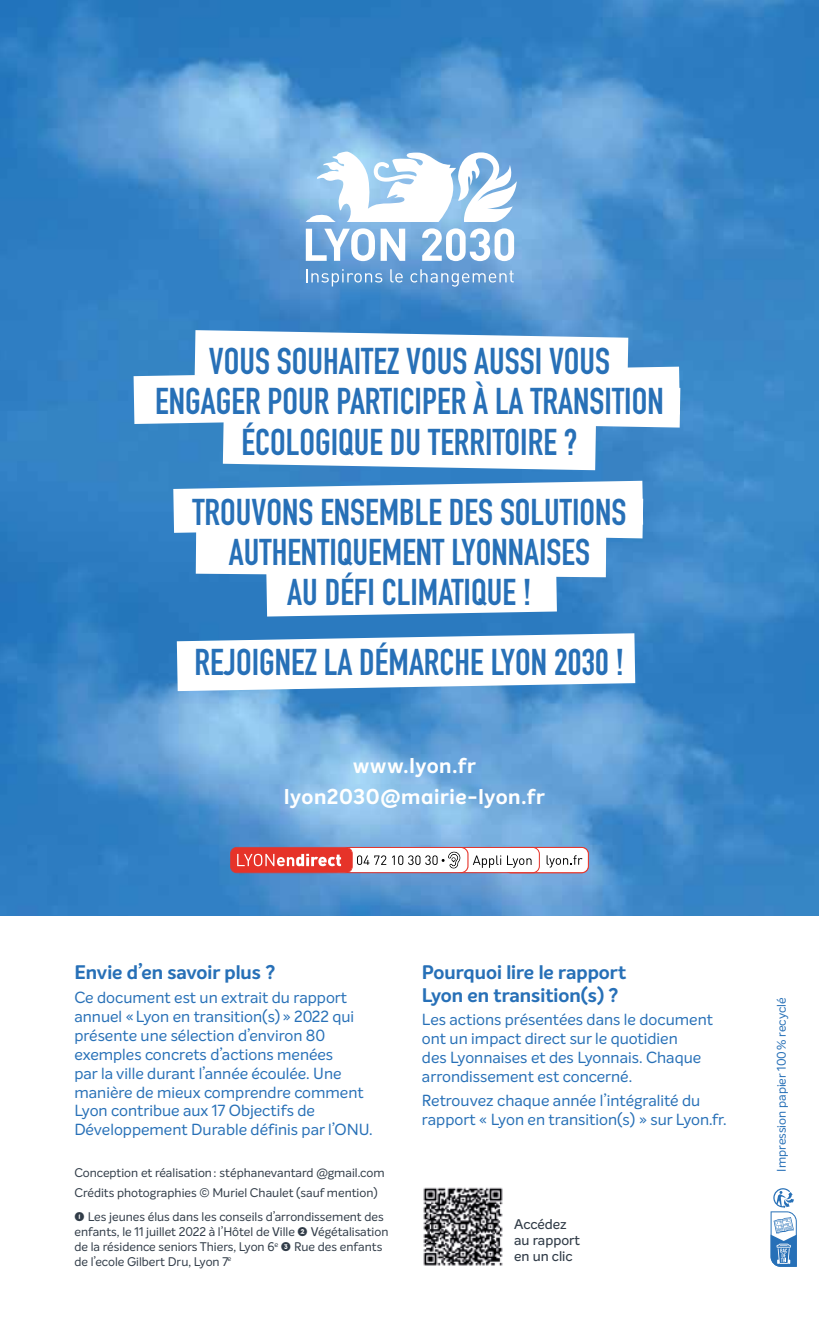
<style>
.page{position:relative;width:819px;height:1340px;background:#fff}
.page>*{position:absolute;margin:0;border:0;box-sizing:border-box;transform-origin:0 0}
.t1{font:700 36.75px/40.2px "DIN Condensed";color:#2770b7;text-align:center}
.t2{font:700 21px/32px "Intelo";letter-spacing:.03em;color:#fff;text-align:center}
.t3{font:700 19.25px/22.4px "Intelo";color:#2770b7}
.t4{font:15.75px/18.9px "Intelo";color:#2770b7}
.t5{font:500 13.83px/15.8px "Intelo";color:#313c48}
.t6{font:12.25px/14.7px "Intelo";color:#313c48}
.t7{font:12.25px "Intelo";color:#2770b7}
.s1{font-family:"Tomica";font-weight:700}
</style>
<div class="page">
<img style="left:0;top:0;width:819px;height:915px">
<svg style="left:177px;top:633px;width:458px;height:58px"></svg>
<svg style="left:173px;top:481px;width:470px;height:135px"></svg>
<svg style="left:133px;top:330px;width:547px;height:140px"></svg>
<svg style="left:770px;top:1188px;width:26px;height:78px"></svg>
<img style="left:423px;top:1187px;width:80px;height:79px">
<svg style="left:306px;top:269px;width:76px;height:17px"></svg>
<svg style="left:390px;top:269px;width:12px;height:13px"></svg>
<svg style="left:410px;top:269px;width:103px;height:17px;background:#7baad8"></svg>
<svg style="left:306px;top:228px;width:99px;height:33px"></svg>
<svg style="left:422px;top:228px;width:92px;height:33px"></svg>
<svg style="left:303px;top:152px;width:214px;height:70px"></svg>
<svg style="left:230px;top:847px;width:359px;height:26px"></svg>
<h1 class="t1" style="left:155px;top:341px;width:510px">VOUS SOUHAITEZ VOUS AUSSI VOUS<br>ENGAGER POUR PARTICIPER À LA TRANSITION<br>ÉCOLOGIQUE DU TERRITOIRE ?</h1>
<h1 class="t1" style="left:192px;top:491px;width:435px">TROUVONS ENSEMBLE DES SOLUTIONS<br>AUTHENTIQUEMENT LYONNAISES<br>AU DÉFI CLIMATIQUE !</h1>
<h1 class="t1" style="left:194px;top:642px;width:431px">REJOIGNEZ LA DÉMARCHE LYON 2030 !</h1>
<h2 class="t2" style="left:284px;top:749px;width:262px">www.lyon.fr lyon2030@mairie-lyon.fr</h2>
<p class="t3" style="left:74px;top:961px;width:202px">Envie d’en savoir plus ?</p>
<p class="t4" style="left:74px;top:988px;width:300px">Ce document est un extrait du rapport annuel «Lyon en transition(s)» 2022 qui présente une sélection d’environ 80 exemples concrets d’actions menées<br>par la ville durant l’année écoulée. Une manière de mieux comprendre comment Lyon contribue aux 17 Objectifs de Développement Durable définis par l’ONU.</p>
<p class="t6" style="left:74px;top:1162px;width:311px;line-height:19.6px">Conception et réalisation: stéphanevantard @gmail.com<br>Crédits photographies © Muriel Chaulet (sauf mention)</p>
<p class="t6" style="left:74px;top:1209px;width:315px"><span class="s1">➊</span> Les jeunes élus dans les conseils d’arrondissement des enfants, le 11 juillet 2022 à l’Hôtel de Ville <span class="s1">➋</span> Végétalisation de la résidence seniors Thiers, Lyon 6<sup>e</sup> <span class="s1">➌</span> Rue des enfants de l’ecole Gilbert Dru, Lyon 7<sup>e</sup></p>
<p class="t3" style="left:422px;top:961px;width:206px">Pourquoi lire le rapport<br>Lyon en transition(s) ?</p>
<p class="t4" style="left:422px;top:1010px;width:292px">Les actions présentées dans le document ont un impact direct sur le quotidien<br>des Lyonnaises et des Lyonnais. Chaque arrondissement est concerné.</p>
<p class="t4" style="left:422px;top:1091px;width:306px">Retrouvez chaque année l’intégralité du rapport « Lyon en transition(s) » sur Lyon.fr.</p>
<p class="t5" style="left:514px;top:1216px;width:67px">Accédez au rapport en un clic</p>
<p class="t7" style="left:773px;top:1171px;width:176px;rotate:-90deg">Impression papier 100% recyclé</p>
</div>
